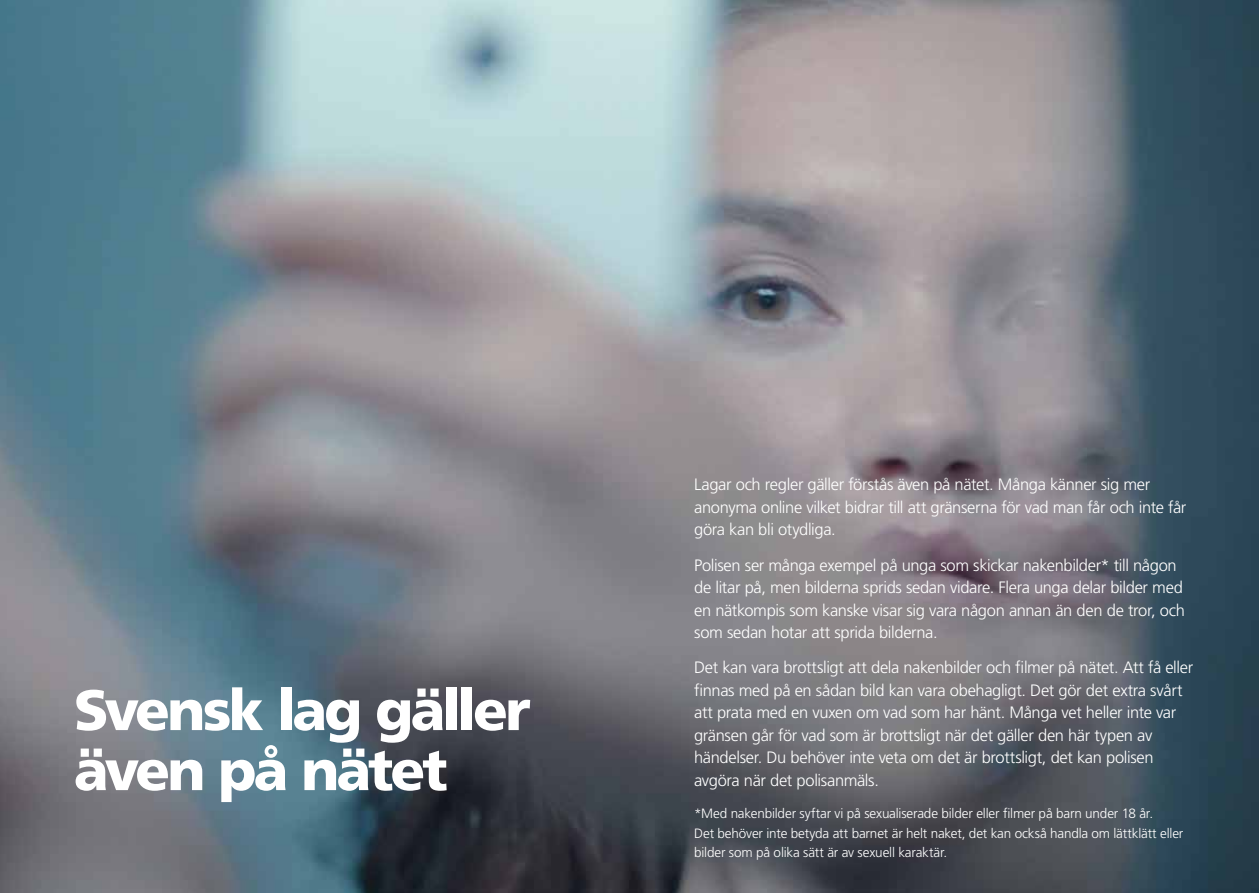
<style>
.page{position:relative;width:1259px;height:893px;background:#fff}
.page>*{position:absolute;margin:0;border:0;box-sizing:border-box;transform-origin:0 0}
.t1{font:900 57px/60px "Frutiger LT Std";letter-spacing:-.05em;color:#fff}
.t2{font:300 16.5px/22.5px "Frutiger LT Std";letter-spacing:-.02em;color:#fff}
.t3{font:300 13.5px/19.5px "Frutiger LT Std";letter-spacing:-.01em;color:#fff}
</style>
<div class="page">
<img style="left:0;top:0;width:1259px;height:893px">
<h1 class="t1" style="left:74px;top:680px;width:458px">Svensk lag gäller även på nätet</h1>
<p class="t2" style="left:694px;top:474px;width:494px">Lagar och regler gäller förstås även på nätet. Många känner sig mer anonyma online vilket bidrar till att gränserna för vad man får och inte får göra kan bli otydliga.</p>
<p class="t2" style="left:694px;top:554px;width:492px">Polisen ser många exempel på unga som skickar nakenbilder* till någon de litar på, men bilderna sprids sedan vidare. Flera unga delar bilder med en nätkompis som kanske visar sig vara någon annan än den de tror, och som sedan hotar att sprida bilderna.</p>
<p class="t2" style="left:694px;top:657px;width:500px">Det kan vara brottsligt att dela nakenbilder och filmer på nätet. Att få eller finnas med på en sådan bild kan vara obehagligt. Det gör det extra svårt att prata med en vuxen om vad som har hänt. Många vet heller inte var gränsen går för vad som är brottsligt när det gäller den här typen av händelser. Du behöver inte veta om det är brottsligt, det kan polisen avgöra när det polisanmäls.</p>
<p class="t3" style="left:694px;top:804px;width:491px">*Med nakenbilder syftar vi på sexualiserade bilder eller filmer på barn under 18 år.<br>Det behöver inte betyda att barnet är helt naket, det kan också handla om lättklätt eller bilder som på olika sätt är av sexuell karaktär.</p>
</div>
